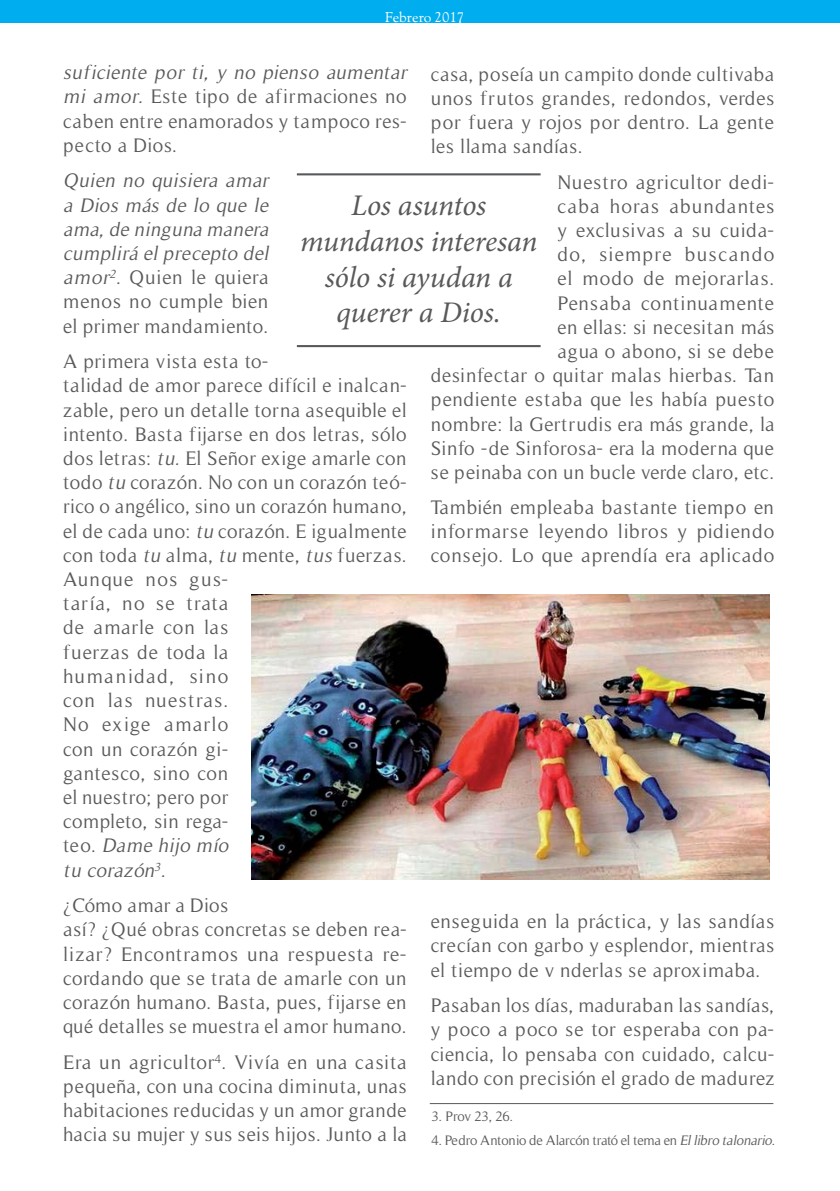
<style>
.page{position:relative;width:840px;height:1191px;background:#fff}
.page>*{position:absolute;margin:0;border:0;box-sizing:border-box;transform-origin:0 0}
.t1{font:italic 30px/35.8px "Minion Pro";letter-spacing:-.005em;color:#58595b;text-align:center}
.t2{font:20px/24.2px "Timeless";letter-spacing:.03em;color:#58595b;text-align:justify}
.t3{font:italic 20px/24.2px "Timeless";color:#58595b}
.t4{font:14px "Timeless";letter-spacing:-.01em;color:#58595b}
.t5{font:14px "OFL Goudy St M";color:#fff}
.s1{font-style:italic}
.s2{font-style:normal}
</style>
<div class="page">
<hr style="left:297px;top:173px;width:243px;height:2px;background:#58595b">
<hr style="left:297px;top:345px;width:243px;height:2px;background:#58595b">
<img style="left:251px;top:594px;width:518px;height:286px">
<hr style="left:429px;top:1103px;width:344px;height:1px;background:#58595b">
<div style="left:0;top:0;width:839px;height:23px;background:#00aeef"></div>
<p class="t5" style="left:385px;top:9px;width:80px">Febrero 2017</p>
<p class="t2" style="left:63px;top:60px;width:349px;text-align:left"><span class="s1">suficiente por ti, y no pienso aumentar mi amor.</span> Este tipo de afirmaciones no caben entre enamorados y tampoco res&shy;pecto a Dios.</p>
<p class="t3" style="left:63px;top:168px;width:210px">Quien no quisiera amar a Dios más de lo que le ama,de ninguna manera cumplirá el precepto del amor<sup>2</sup><span class="s2">. Quien le quiera menos no cumple bien el primer mandamiento.</span></p>
<p class="t2" style="left:63px;top:349px;width:345px;text-align:left">A primera vista esta to-<br>talidad de amor parece difícil e inalcan&shy;zable, pero un detalle torna asequible el intento. Basta fijarse en dos letras, sólo dos letras: <span class="s1">tu.</span> El Señor exige amarle con todo <span class="s1">tu</span> corazón. No con un corazón teó&shy;rico o angélico, sino un corazón humano, el de cada uno: <span class="s1">tu</span> corazón. E igualmente con toda <span class="s1">tu</span> alma, <span class="s1">tu</span> mente, <span class="s1">tus</span> fuerzas.<br>Aunque nos gus-<br>taría, no se trata<br>de amarle con las<br>fuerzas de toda la<br>humanidad, sino<br>con las nuestras.<br>No exige amarlo<br>con un corazón gi-<br>gantesco, sino con<br>el nuestro; pero por<br>completo, sin rega-<br>t e o. <span class="s1">Dame hijo mío<br>tu corazón</span><sup>3</sup><span class="s1">.</span></p>
<p class="t2" style="left:63px;top:893px;width:345px;text-align:left">¿Cómo amar a Dios<br>así? ¿Qué obras concretas se deben rea&shy;lizar? Encontramos una respuesta re&shy;cordando que se trata de amarle con un corazón humano. Basta, pues, fijarse en qué detalles se muestra el amor humano.</p>
<p class="t2" style="left:63px;top:1049px;width:345px">Era un agricultor<sup>4</sup>. Vivía en una casita pequeña, con una cocina diminuta, unas habitaciones reducidas y un amor grande hacia su mujer y sus seis hijos. Junto a la</p>
<p class="t2" style="left:430px;top:61px;width:345px">casa, poseía un campito donde cultivaba unos frutos grandes, redondos, verdes por fuera y rojos por dentro. La gente les llama sandías.</p>
<p class="t2" style="left:430px;top:169px;width:345px;text-align:right">Nuestro agricultor dedi-<br>caba horas abundantes<br>y exclusivas a su cuida-<br>do, siempre buscando<br>el modo de mejorarlas.<br>Pensaba continuamente<br>en ellas: si necesitan más<br>agua o abono, si se debe<br>desinfectar o quitar malas hierbas. Tan pendiente estaba que les había puesto nombre: la Gertrudis era más grande, la<br>Sinfo -de Sinforosa- era la moderna que se peinaba con un bucle verde claro, etc.</p>
<p class="t2" style="left:430px;top:494px;width:345px">También empleaba bastante tiempo en informarse leyendo libros y pidiendo consejo. Lo que aprendía era aplicado</p>
<h1 class="t1" style="left:300px;top:187px;width:239px">Los asuntos mundanos interesan sólo si ayudan a querer a Dios.</h1>
<p class="t2" style="left:430px;top:909px;width:345px">enseguida en la práctica, y las sandías crecían con garbo y esplendor, mientras el tiempo de v nderlas se aproximaba.</p>
<p class="t2" style="left:430px;top:993px;width:345px">Pasaban los días, maduraban las sandías, y poco a poco se tor esperaba con pa&shy;ciencia, lo pensaba con cuidado, calcu&shy;lando con precisión el grado de madurez</p>
<p class="t4" style="left:431px;top:1108px;width:83px">3. Prov 23, 26.</p>
<p class="t4" style="left:431px;top:1131px;width:347px">4. Pedro Antonio de Alarcón trató el tema en <span class="s1">Ellibro talonario.</span></p>
</div>
